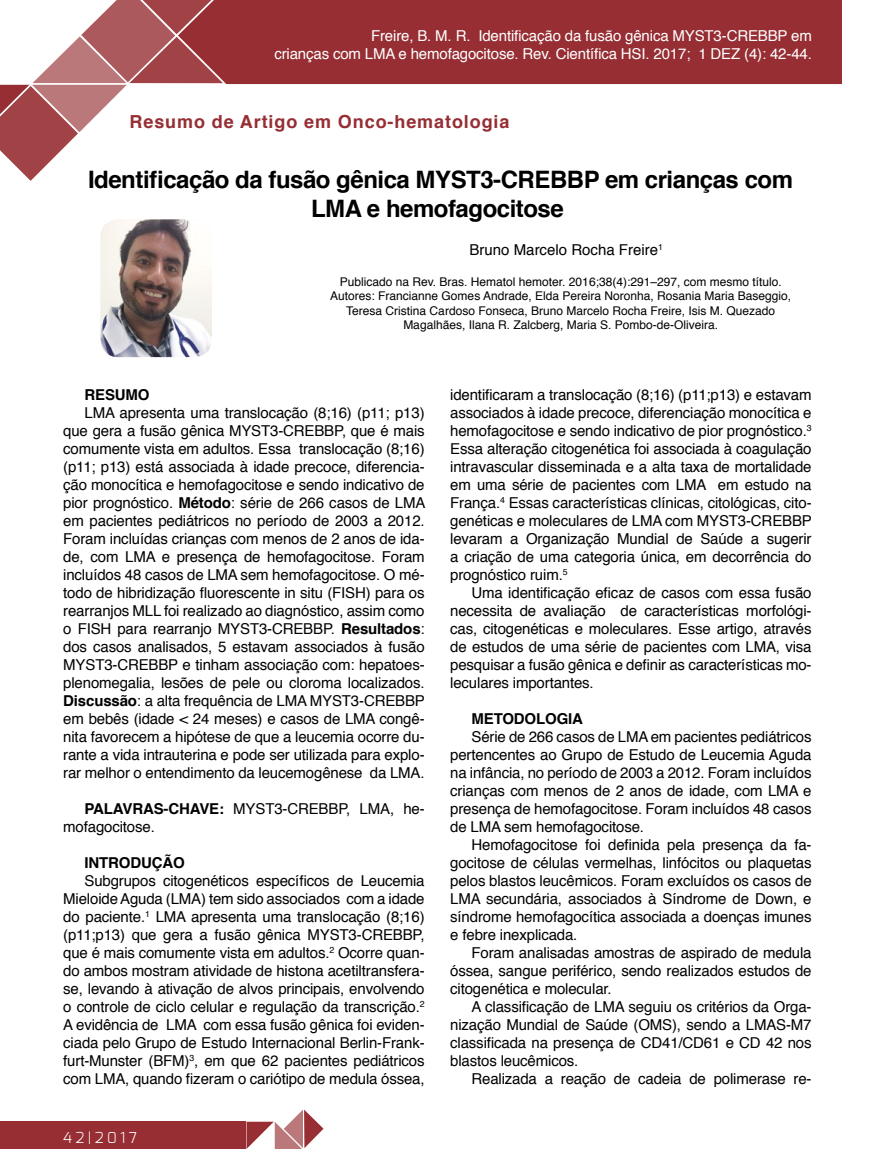
<style>
.page{position:relative;width:876px;height:1170px;background:#fff}
.page>*{position:absolute;margin:0;border:0;box-sizing:border-box;transform-origin:0 0}
.t1{font:700 24px/28.8px "Helvetica";letter-spacing:-.02em;color:#000;text-align:center}
.t2{font:700 18px "Helvetica";letter-spacing:.05em;color:#962e33}
.t3{font:15px/18px "Helvetica";letter-spacing:-.01em;color:#000;text-align:justify}
.t4{font:15px/18px "Helvetica";letter-spacing:-.01em;color:#fff;text-align:right}
.t5{font:700 15px "Helvetica";letter-spacing:-.01em;color:#000}
.t6{font:300 15px "Exo";letter-spacing:.22em;color:#fff}
.t7{font:12px/14.4px "Helvetica";color:#000;text-align:center}
.s1{font-weight:700}
</style>
<div class="page">
<div style="left:0;top:1121px;width:245px;height:27px;background:#962e33"></div>
<div style="left:224px;top:0;width:618px;height:84px;background:#962e33"></div>
<svg style="left:0;top:0;width:224px;height:181px"></svg>
<svg style="left:246px;top:1109px;width:77px;height:39px"></svg>
<img style="left:100px;top:219px;width:112px;height:138px">
<p class="t4" style="left:274px;top:27px;width:539px">Freire, B. M. R. Identificação da fusão gênica MYST3-CREBBP em<br>crianças com LMA e hemofagocitose. Rev. Científica HSI. 2017; 1 DEZ (4): 42-44.</p>
<p class="t2" style="left:130px;top:107px;width:381px">Resumo de Artigo em Onco-hematologia</p>
<h1 class="t1" style="left:88px;top:166px;width:706px">Identificação da fusão gênica MYST3-CREBBP em crianças com<br>LMA e hemofagocitose</h1>
<p class="t3" style="left:470px;top:241px;width:195px">Bruno Marcelo Rocha Freire<sup>1</sup></p>
<p class="t7" style="left:330px;top:275px;width:462px">Publicado na Rev. Bras. Hematol hemoter. 2016;38(4):291–297, com mesmo título.<br>Autores: Francianne Gomes Andrade, Elda Pereira Noronha, Rosania Maria Baseggio, Teresa Cristina Cardoso Fonseca, Bruno Marcelo Rocha Freire, Isis M. Quezado Magalhães, Ilana R. Zalcberg, Maria S. Pombo-de-Oliveira.</p>
<p class="t5" style="left:85px;top:382px;width:67px">RESUMO</p>
<p class="t3" style="left:63px;top:404px;width:364px;text-indent:21px">LMA apresenta uma translocação (8;16) (p11; p13) que gera a fusão gênica MYST3-CREBBP, que é mais comumente vista em adultos. Essa translocação (8;16) (p11; p13) está associada à idade precoce, diferencia&shy;ção monocítica e hemofagocitose e sendo indicativo de pior prognóstico. <span class="s1">Método</span>: série de 266 casos de LMA em pacientes pediátricos no período de 2003 a 2012.<br>Foram incluídas crianças com menos de 2 anos de ida&shy;de, com LMA e presença de hemofagocitose. Foram incluídos 48 casos de LMA sem hemofagocitose. O mé&shy;todo de hibridização fluorescente in situ (FISH) para os rearranjos MLL foi realizado ao diagnóstico, assim como o FISH para rearranjo MYST3-CREBBP. <span class="s1">Resultados</span>: dos casos analisados, 5 estavam associados à fusão MYST3-CREBBP e tinham associação com: hepatoes&shy;plenomegalia, lesões de pele ou cloroma localizados.<br><span class="s1">Discussão</span>: a alta frequência de LMA MYST3-CREBBP em bebês (idade &lt; 24 meses) e casos de LMA congê&shy;nita favorecem a hipótese de que a leucemia ocorre du&shy;rante a vida intrauterina e pode ser utilizada para explo&shy;rar melhor o entendimento da leucemogênese da LMA.</p>
<p class="t3" style="left:63px;top:800px;width:363px;text-indent:21px"><span class="s1">PALAVRAS-CHAVE:</span> MYST3-CREBBP, LMA, he&shy;mofagocitose.</p>
<p class="t5" style="left:85px;top:850px;width:102px">INTRODUÇÃO</p>
<p class="t3" style="left:63px;top:872px;width:363px;text-indent:21px">Subgrupos citogenéticos específicos de Leucemia Mieloide Aguda (LMA) tem sido associados com a idade do paciente.<sup>1</sup> LMA apresenta uma translocação (8;16) (p11;p13) que gera a fusão gênica MYST3-CREBBP, que é mais comumente vista em adultos.<sup>2</sup> Ocorre quan&shy;do ambos mostram atividade de histona acetiltransfera&shy;se, levando à ativação de alvos principais, envolvendo o controle de ciclo celular e regulação da transcrição.<sup>2<br></sup>A evidência de LMA com essa fusão gênica foi eviden&shy;ciada pelo Grupo de Estudo Internacional Berlin-Frank&shy;furt-Munster (BFM)<sup>3</sup>, em que 62 pacientes pediátricos com LMA, quando fizeram o cariótipo de medula óssea,</p>
<p class="t6" style="left:63px;top:1127px;width:75px">42|2017</p>
<p class="t3" style="left:450px;top:386px;width:363px">identificaram a translocação (8;16) (p11;p13) e estavam associados à idade precoce, diferenciação monocítica e hemofagocitose e sendo indicativo de pior prognóstico.<sup>3<br></sup>Essa alteração citogenética foi associada à coagulação intravascular disseminada e a alta taxa de mortalidade em uma série de pacientes com LMA em estudo na França.<sup>4</sup> Essas características clínicas, citológicas, cito&shy;genéticas e moleculares de LMA com MYST3-CREBBP levaram a Organização Mundial de Saúde a sugerir a criação de uma categoria única, em decorrência do prognóstico ruim.<sup>5</sup></p>
<p class="t3" style="left:450px;top:584px;width:363px;text-indent:21px">Uma identificação eficaz de casos com essa fusão necessita de avaliação de características morfológi&shy;cas, citogenéticas e moleculares. Esse artigo, através de estudos de uma série de pacientes com LMA, visa pesquisar a fusão gênica e definir as características mo&shy;leculares importantes.</p>
<p class="t5" style="left:471px;top:706px;width:113px">METODOLOGIA</p>
<p class="t3" style="left:450px;top:728px;width:363px;text-indent:21px">Série de 266 casos de LMA em pacientes pediátricos pertencentes ao Grupo de Estudo de Leucemia Aguda na infância, no período de 2003 a 2012. Foram incluídos crianças com menos de 2 anos de idade, com LMA e presença de hemofagocitose. Foram incluídos 48 casos de LMA sem hemofagocitose.</p>
<p class="t3" style="left:450px;top:836px;width:363px;text-indent:21px">Hemofagocitose foi definida pela presença da fa&shy;gocitose de células vermelhas, linfócitos ou plaquetas pelos blastos leucêmicos. Foram excluídos os casos de LMA secundária, associados à Síndrome de Down, e síndrome hemofagocítica associada a doenças imunes e febre inexplicada.</p>
<p class="t3" style="left:450px;top:944px;width:363px;text-indent:21px">Foram analisadas amostras de aspirado de medula óssea, sangue periférico, sendo realizados estudos de citogenética e molecular.</p>
<p class="t3" style="left:450px;top:998px;width:363px;text-indent:21px">A classificação de LMA seguiu os critérios da Orga&shy;nização Mundial de Saúde (OMS), sendo a LMAS-M7 classificada na presença de CD41/CD61 e CD 42 nos blastos leucêmicos.</p>
<p class="t3" style="left:471px;top:1070px;width:342px">Realizada a reação de cadeia de polimerase re-</p>
</div>
